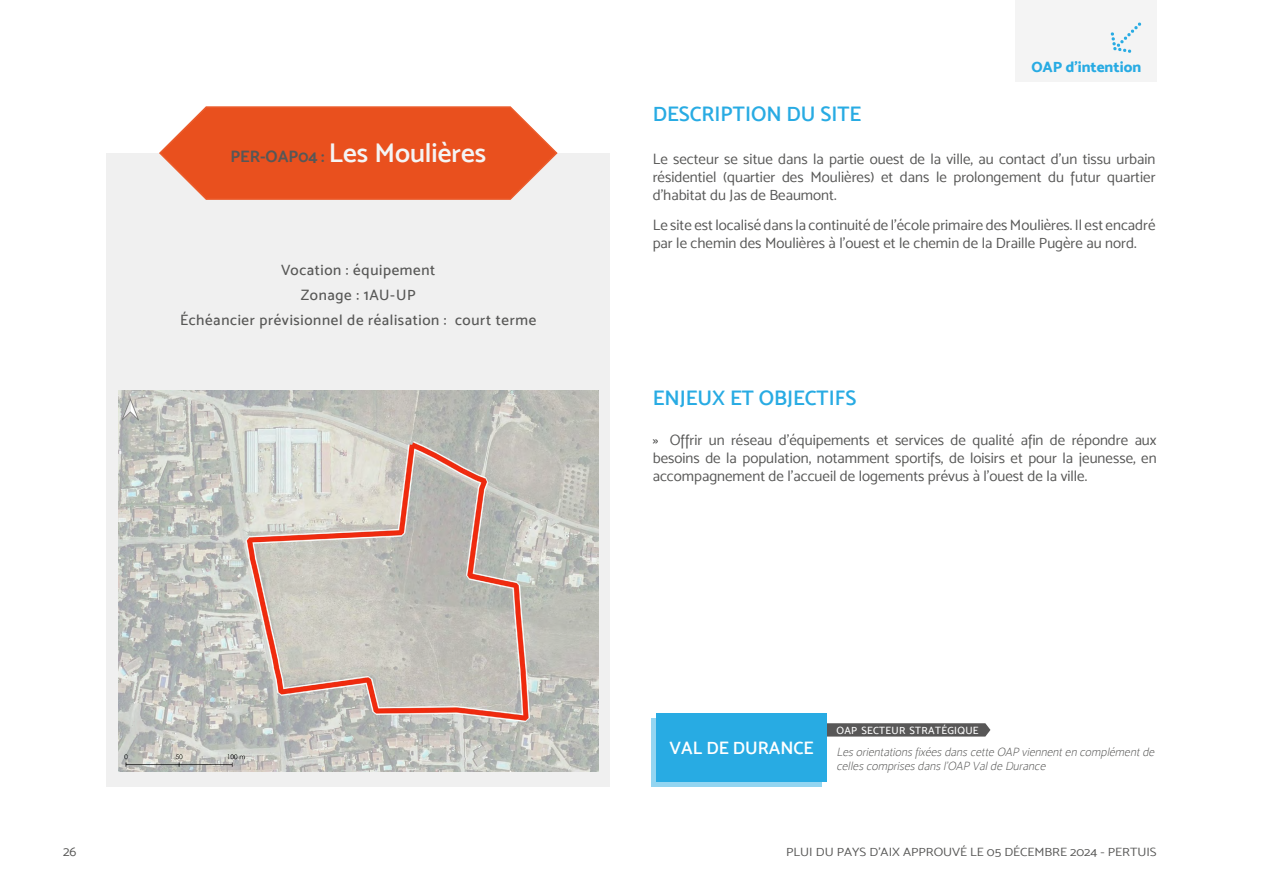
<style>
.page{position:relative;width:1263px;height:893px;background:#fff}
.page>*{position:absolute;margin:0;border:0;box-sizing:border-box;transform-origin:0 0}
.Nom_OAP{font:27px "Mosk Semi Bold 600";color:#f4f4f4}
.Titre_3_-_bleu{font:21px "Mosk Semi Bold 600";color:#28abe3}
.symbole3{font:18px "Mosk Semi Bold 600";color:#fff}
.t1{font:15px/18px "Mosk Normal 400";color:#575756;text-align:justify}
.Encadré{font:15px "Mosk Medium 500";letter-spacing:.045em;color:#575756}
.t2{font:15px "Mosk Extra Bold 800";color:#28abe3}
.t3{font:13.5px "Mosk Normal 400";color:#575756}
.symbole_2{font:italic 12px/14.4px "Mosk Thin 100";color:#575756}
.t4{font:12px "Mosk Normal 400";color:#575756;scale:1.1 1}
.symbole{font:10.5px "Mosk Medium 500";letter-spacing:.03em;color:#fff}
.s1{font-family:"Mosk Bold 700";font-size:16.5px;color:#575756}
.s2{font-family:"Mosk Medium 500"}
</style>
<div class="page">
<div style="left:106px;top:153px;width:504px;height:634px;background:#f0f0f0"></div>
<svg style="left:159px;top:106px;width:399px;height:94px;background:#ea6439"></svg>
<img style="left:119px;top:390px;width:479px;height:381px">
<svg style="left:651px;top:719px;width:170px;height:68px"></svg>
<svg style="left:827px;top:723px;width:163px;height:14px;background:#626161"></svg>
<div style="left:657px;top:713px;width:170px;height:68px;background:#28abe3"></div>
<div style="left:1015px;top:0;width:142px;height:81px;background:#f4f4f4"></div>
<svg style="left:1110px;top:22px;width:31px;height:31px"></svg>
<p class="Nom_OAP" style="left:230px;top:137px;width:257px"><span class="s1">PER-OAP04 :</span> Les Moulières</p>
<p class="Encadré" style="left:281px;top:261px;width:156px">Vocation : équipement</p>
<p class="Encadré" style="left:301px;top:286px;width:116px">Zonage : 1AU-UP</p>
<p class="Encadré" style="left:180px;top:311px;width:358px">Échéancier prévisionnel de réalisation : court terme</p>
<p class="Titre_3_-_bleu" style="left:653px;top:102px;width:210px">DESCRIPTION DU SITE</p>
<p class="t2" style="left:1031px;top:57px;width:111px">OAP d'intention</p>
<p class="t1" style="left:653px;top:150px;width:504px">Le secteur se situe dans la partie ouest de la ville, au contact d'un tissu urbain résidentiel (quartier des Moulières) et dans le prolongement du futur quartier d'habitat du Jas de Beaumont.</p>
<p class="t1" style="left:653px;top:216px;width:504px">Le site est localisé dans la continuité de l'école primaire des Moulières. Il est encadré par le chemin des Moulières à l'ouest et le chemin de la Draille Pugère au nord.</p>
<p class="Titre_3_-_bleu" style="left:653px;top:386px;width:205px">ENJEUX ET OBJECTIFS</p>
<p class="t1" style="left:653px;top:431px;width:505px"><span class="s2">»</span> Offrir un réseau d'équipements et services de qualité afin de répondre aux besoins de la population, notamment sportifs, de loisirs et pour la jeunesse, en accompagnement de l'accueil de logements prévus à l'ouest de la ville.</p>
<p class="symbole" style="left:836px;top:724px;width:144px">OAP SECTEUR STRATÉGIQUE</p>
<p class="symbole3" style="left:670px;top:737px;width:146px">VAL DE DURANCE</p>
<p class="symbole_2" style="left:836px;top:745px;width:322px">Lesorientationsfixéesdanscette OAP viennenten complémentde cellescomprisesdansl’OAP Valde Durance</p>
<p class="t3" style="left:63px;top:843px;width:15px">26</p>
<p class="t4" style="left:786px;top:844px;width:338px">PLUI DU PAYS D’AIX APPROUVÉ LE 05 DÉCEMBRE 2024 - PERTUIS</p>
</div>
